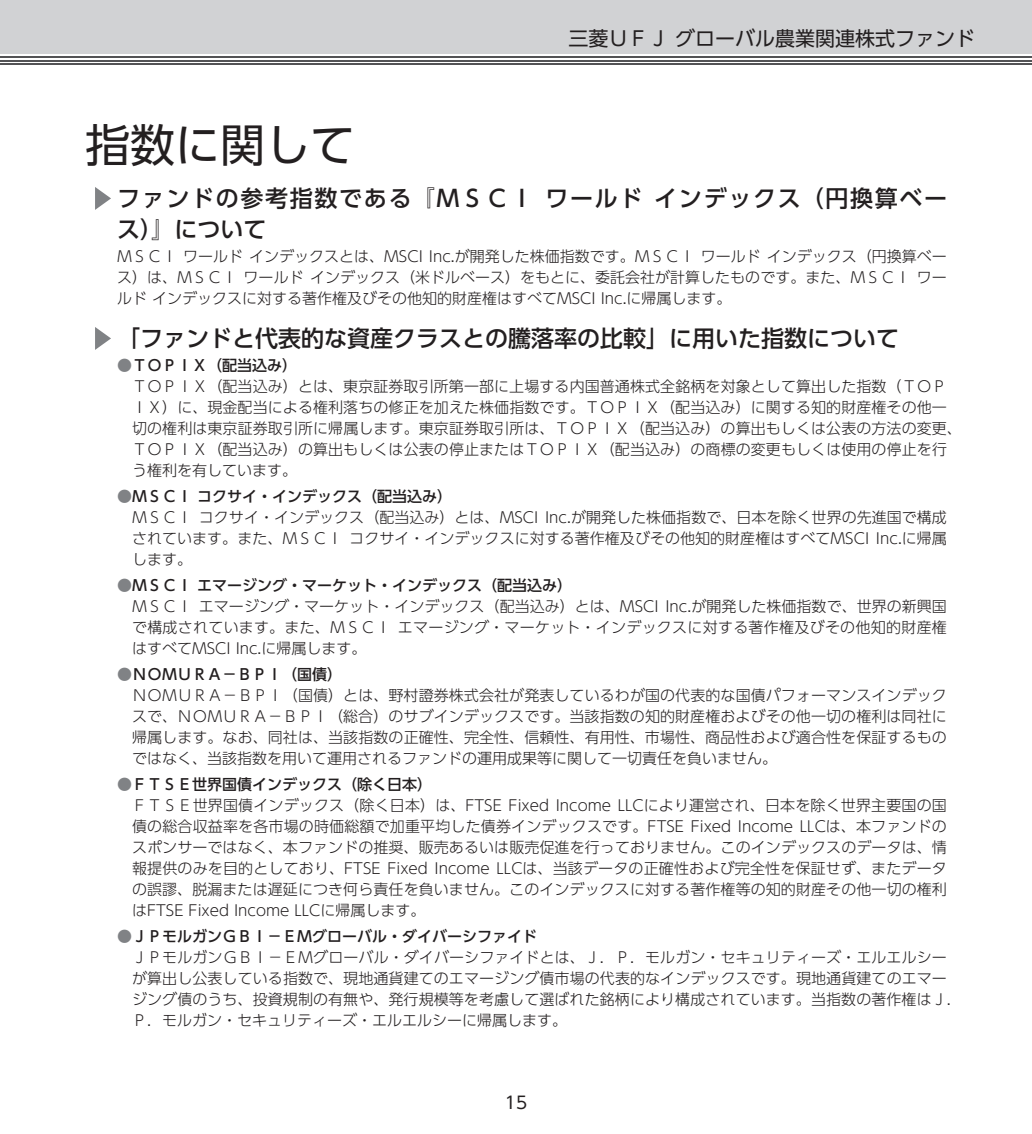
<style>
.page{position:relative;width:1032px;height:1134px;background:#fff}
.page>*{position:absolute;margin:0;border:0;box-sizing:border-box;transform-origin:0 0}
.t1{font:45px "UD Shin Go Pro Regular 90 msp RKSJ H";color:#231f20}
.t2{font:23px/31px "UD Shin Go Pro Medium 90 msp RKSJ H";letter-spacing:.075em;color:#231f20}
.t3{font:23px "UD Shin Go Pro Medium 90 msp RKSJ H";color:#231f20}
.t4{font:20px "UD Shin Go Pro Regular 90 msp RKSJ H";color:#231f20}
.t5{font:17px "UD Shin Go Pro Regular 90 msp RKSJ H";color:#231f20}
.t6{font:15px/21px "UD Shin Go Pro Light 90 msp RKSJ H";letter-spacing:.005em;color:#231f20;text-align:justify}
.t7{font:15px "UD Shin Go Pro Medium 90 msp RKSJ H";color:#231f20}
.s1{color:#808285}
</style>
<div class="page">
<div style="left:0;top:0;width:1032px;height:54px;background:#d1d2d4"></div>
<hr style="left:0;top:63px;width:1032px;height:2px;background:#535355">
<hr style="left:0;top:60px;width:1032px;height:1px;background:#535355">
<hr style="left:0;top:56px;width:1032px;height:2px;background:#535355">
<svg style="left:95px;top:187px;width:16px;height:23px"></svg>
<svg style="left:95px;top:327px;width:16px;height:23px"></svg>
<h3 class="t4" style="left:568px;top:31px;width:408px">三菱ＵＦＪ グローバル農業関連株式ファンド</h3>
<h1 class="t1" style="left:85px;top:128px;width:271px">指数に関して</h1>
<h2 class="t2" style="left:117px;top:186px;width:832px">ファンドの参考指数である『ＭＳＣＩ ワールド インデックス（円換算ベース）』について</h2>
<p class="t6" style="left:117px;top:248px;width:831px">ＭＳＣＩ ワールド インデックスとは、MSCI Inc.が開発した株価指数です。ＭＳＣＩ ワールド インデックス（円換算ベース）は、ＭＳＣＩ ワールド インデックス（米ドルベース）をもとに、委託会社が計算したものです。また、ＭＳＣＩ ワールド インデックスに対する著作権及びその他知的財産権はすべてMSCI Inc.に帰属します。</p>
<h2 class="t3" style="left:117px;top:330px;width:784px">「ファンドと代表的な資産クラスとの騰落率の比較」に用いた指数について</h2>
<p class="t7" style="left:117px;top:360px;width:182px"><span class="s1">●</span>ＴＯＰＩＸ（配当込み）</p>
<p class="t6" style="left:132px;top:378px;width:831px;text-align:left">ＴＯＰＩＸ（配当込み）とは、東京証券取引所第一部に上場する内国普通株式全銘柄を対象として算出した指数（ＴＯＰＩＸ）に、現金配当による権利落ちの修正を加えた株価指数です。ＴＯＰＩＸ（配当込み）に関する知的財産権その他一切の権利は東京証券取引所に帰属します。東京証券取引所は、ＴＯＰＩＸ（配当込み）の算出もしくは公表の方法の変更、ＴＯＰＩＸ（配当込み）の算出もしくは公表の停止またはＴＯＰＩＸ（配当込み）の商標の変更もしくは使用の停止を行う権利を有しています。</p>
<p class="t7" style="left:117px;top:491px;width:336px"><span class="s1">●</span>ＭＳＣＩ コクサイ・インデックス（配当込み）</p>
<p class="t6" style="left:132px;top:509px;width:816px">ＭＳＣＩ コクサイ・インデックス（配当込み）とは、MSCI Inc.が開発した株価指数で、日本を除く世界の先進国で構成されています。また、ＭＳＣＩ コクサイ・インデックスに対する著作権及びその他知的財産権はすべてMSCI Inc.に帰属します。</p>
<p class="t7" style="left:117px;top:580px;width:456px"><span class="s1">●</span>ＭＳＣＩ エマージング・マーケット・インデックス（配当込み）</p>
<p class="t6" style="left:132px;top:598px;width:816px">ＭＳＣＩ エマージング・マーケット・インデックス（配当込み）とは、MSCI Inc.が開発した株価指数で、世界の新興国で構成されています。また、ＭＳＣＩ エマージング・マーケット・インデックスに対する著作権及びその他知的財産権はすべてMSCI Inc.に帰属します。</p>
<p class="t7" style="left:117px;top:669px;width:227px"><span class="s1">●</span>ＮＯＭＵＲＡ－ＢＰＩ（国債）</p>
<p class="t6" style="left:132px;top:687px;width:816px">ＮＯＭＵＲＡ－ＢＰＩ（国債）とは、野村證券株式会社が発表しているわが国の代表的な国債パフォーマンスインデックスで、ＮＯＭＵＲＡ－ＢＰＩ（総合）のサブインデックスです。当該指数の知的財産権およびその他一切の権利は同社に帰属します。なお、同社は、当該指数の正確性、完全性、信頼性、有用性、市場性、商品性および適合性を保証するものではなく、当該指数を用いて運用されるファンドの運用成果等に関して一切責任を負いません。</p>
<p class="t7" style="left:117px;top:779px;width:317px"><span class="s1">●</span>ＦＴＳＥ世界国債インデックス（除く日本）</p>
<p class="t6" style="left:132px;top:797px;width:816px">ＦＴＳＥ世界国債インデックス（除く日本）は、FTSE Fixed Income LLCにより運営され、日本を除く世界主要国の国債の総合収益率を各市場の時価総額で加重平均した債券インデックスです。FTSE Fixed Income LLCは、本ファンドのスポンサーではなく、本ファンドの推奨、販売あるいは販売促進を行っておりません。このインデックスのデータは、情報提供のみを目的としており、FTSE Fixed Income LLCは、当該データの正確性および完全性を保証せず、またデータの誤謬、脱漏または遅延につき何ら責任を負いません。このインデックスに対する著作権等の知的財産その他一切の権利はFTSE Fixed Income LLCに帰属します。</p>
<p class="t7" style="left:117px;top:931px;width:422px"><span class="s1">●</span>ＪＰモルガンＧＢＩ－ＥＭグローバル・ダイバーシファイド</p>
<p class="t6" style="left:132px;top:949px;width:831px;text-align:left">ＪＰモルガンＧＢＩ－ＥＭグローバル・ダイバーシファイドとは、Ｊ．Ｐ．モルガン・セキュリティーズ・エルエルシーが算出し公表している指数で、現地通貨建てのエマージング債市場の代表的なインデックスです。現地通貨建てのエマージング債のうち、投資規制の有無や、発行規模等を考慮して選ばれた銘柄により構成されています。当指数の著作権はＪ．Ｐ．モルガン・セキュリティーズ・エルエルシーに帰属します。</p>
<p class="t5" style="left:505px;top:1096px;width:24px">15</p>
</div>
